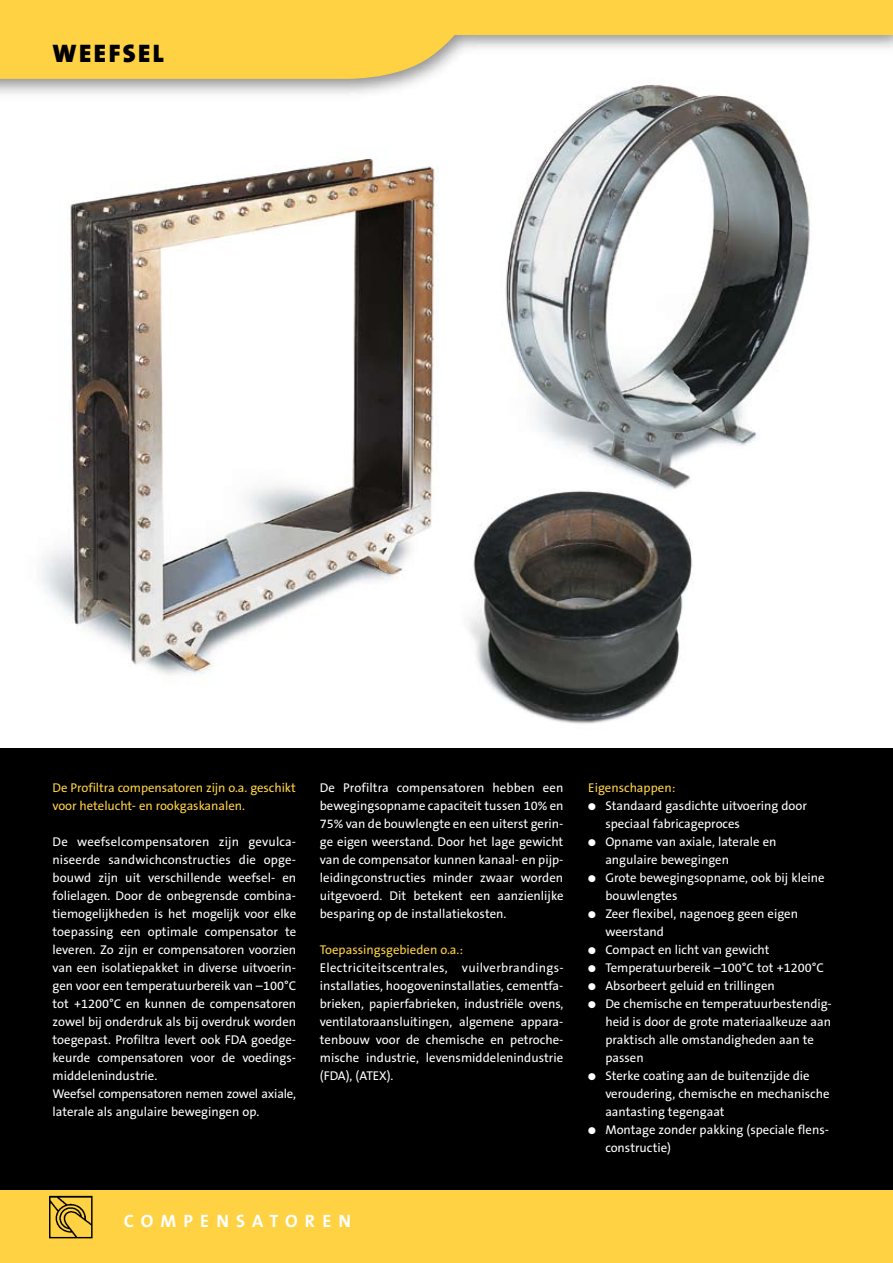
<style>
.page{position:relative;width:893px;height:1263px;background:#fff}
.page>*{position:absolute;margin:0;border:0;box-sizing:border-box;transform-origin:0 0}
.t1{font:900 25.5px "The Sans B9";letter-spacing:.1em;color:#000}
.t2{font:700 18px "The Sans B7";letter-spacing:.4em;color:#fff}
.t3{font:12.75px/18px "The Sans B5 Plain";color:#fff}
.t4{font:12.75px/18px "The Sans B5 Plain";letter-spacing:-.005em;color:#ffd244}
</style>
<div class="page">
<img style="left:0;top:34px;width:893px;height:60px">
<div style="left:0;top:0;width:893px;height:34px;background:#ffd244"></div>
<div style="left:0;top:748px;width:893px;height:515px;background:#000"></div>
<svg style="left:0;top:34px;width:486px;height:47px;background:#f7d157"></svg>
<div style="left:0;top:1191px;width:893px;height:72px;background:#ffd244"></div>
<img style="left:49px;top:1195px;width:44px;height:44px">
<svg style="left:422px;top:72px;width:411px;height:22px"></svg>
<img style="left:484px;top:72px;width:345px;height:412px">
<img style="left:42px;top:158px;width:397px;height:517px">
<img style="left:436px;top:484px;width:257px;height:240px">
<h1 class="t1" style="left:53px;top:40px;width:113px">WEEFSEL</h1>
<p class="t4" style="left:53px;top:779px;width:245px">De Profiltra compensatoren zijn o.a. geschikt voor hetelucht- en rookgaskanalen.</p>
<p class="t3" style="left:53px;top:833px;width:245px">De weefselcompensatoren zijn gevulca&shy;niseerde sandwichconstructies die opge&shy;bouwd zijn uit verschillende weefsel- en folielagen. Door de onbegrensde combina&shy;tiemogelijkheden is het mogelijk voor elke toepassing een optimale compensator te leveren. Zo zijn er compensatoren voorzien van een isolatiepakket in diverse uitvoerin&shy;gen voor een temperatuurbereik van –100°C tot +1200°C en kunnen de compensatoren zowel bij onderdruk als bij overdruk worden toegepast. Profiltra levert ook FDA goedge&shy;keurde compensatoren voor de voedings&shy;middelenindustrie.<br>Weefsel compensatoren nemen zowel axiale, laterale als angulaire bewegingen op.</p>
<p class="t3" style="left:320px;top:779px;width:245px;text-align:justify">De Profiltra compensatoren hebben een bewegingsopname capaciteit tussen 10% en 75% van de bouwlengte en een uiterst gerin&shy;ge eigen weerstand. Door het lage gewicht van de compensator kunnen kanaal- en pijp&shy;leidingconstructies minder zwaar worden uitgevoerd. Dit betekent een aanzienlijke besparing op de installatiekosten.</p>
<p class="t4" style="left:320px;top:941px;width:145px">Toepassingsgebieden o.a.:</p>
<p class="t3" style="left:320px;top:959px;width:245px;text-align:justify">Electriciteitscentrales, vuilverbrandings&shy;installaties, hoogoveninstallaties, cementfa&shy;brieken, papierfabrieken, industriële ovens, ventilatoraansluitingen, algemene appara&shy;tenbouw voor de chemische en petroche&shy;mische industrie, levensmiddelenindustrie (FDA), (ATEX).</p>
<h2 class="t2" style="left:124px;top:1212px;width:229px">COMPENSATOREN</h2>
<p class="t4" style="left:588px;top:779px;width:88px">Eigenschappen:</p>
<p class="t3" style="left:605px;top:797px;width:203px;text-indent:-17px">● Standaard gasdichte uitvoering door speciaal fabricageproces</p>
<p class="t3" style="left:605px;top:833px;width:173px;text-indent:-17px">● Opname van axiale, laterale en angulaire bewegingen</p>
<p class="t3" style="left:605px;top:869px;width:221px;text-indent:-17px">● Grote bewegingsopname, ook bij kleine bouwlengtes</p>
<p class="t3" style="left:605px;top:905px;width:194px;text-indent:-17px">● Zeer flexibel, nagenoeg geen eigen weerstand</p>
<p class="t3" style="left:588px;top:941px;width:183px">● Compact en licht van gewicht</p>
<p class="t3" style="left:588px;top:959px;width:237px">● Temperatuurbereik –100°C tot +1200°C</p>
<p class="t3" style="left:588px;top:977px;width:188px">● Absorbeert geluid en trillingen</p>
<p class="t3" style="left:605px;top:995px;width:228px;text-indent:-17px">● De chemische en temperatuurbestendig&shy;heid is door de grote materiaalkeuze aan praktisch alle omstandigheden aan te passen</p>
<p class="t3" style="left:605px;top:1067px;width:226px;text-indent:-17px">● Sterke coating aan de buitenzijde die veroudering, chemische en mechanische aantasting tegengaat</p>
<p class="t3" style="left:605px;top:1121px;width:225px;text-indent:-17px">● Montage zonder pakking (speciale flens&shy;constructie)</p>
</div>
